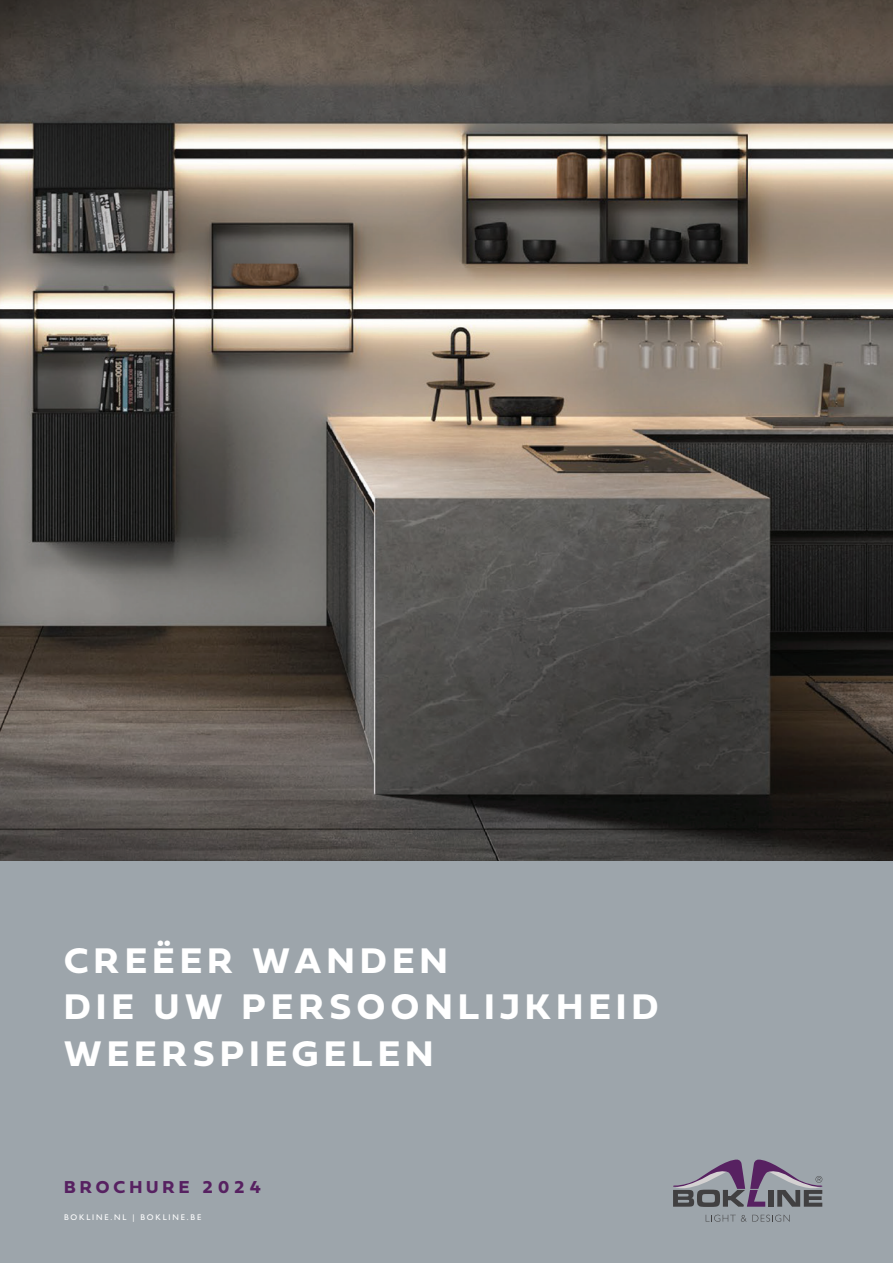
<style>
.page{position:relative;width:893px;height:1263px;background:#fff}
.page>*{position:absolute;margin:0;border:0;box-sizing:border-box;transform-origin:0 0}
.t1{font:37.2px "Fieldwork Geo Bold";letter-spacing:.15em;color:#fff}
.t2{font:18px "Fieldwork Geo Bold";letter-spacing:.22em;color:#572161}
.t3{font:500 8.25px "Gill Sans Nova";letter-spacing:.22em;color:#fff}
</style>
<div class="page">
<img style="left:0;top:0;width:893px;height:862px">
<div style="left:0;top:862px;width:893px;height:401px;background:#9da5ab"></div>
<svg style="left:673px;top:1159px;width:149px;height:48px"></svg>
<svg style="left:706px;top:1215px;width:84px;height:6px"></svg>
<p class="t1" style="left:64px;top:931px;width:385px">CREËER WANDEN</p>
<p class="t1" style="left:64px;top:978px;width:596px">DIE UW PERSOONLIJKHEID</p>
<p class="t1" style="left:64px;top:1024px;width:371px">WEERSPIEGELEN</p>
<p class="t2" style="left:64px;top:1173px;width:199px">BROCHURE 2024</p>
<p class="t3" style="left:64px;top:1212px;width:139px">BOKLINE.NL | BOKLINE.BE</p>
</div>
